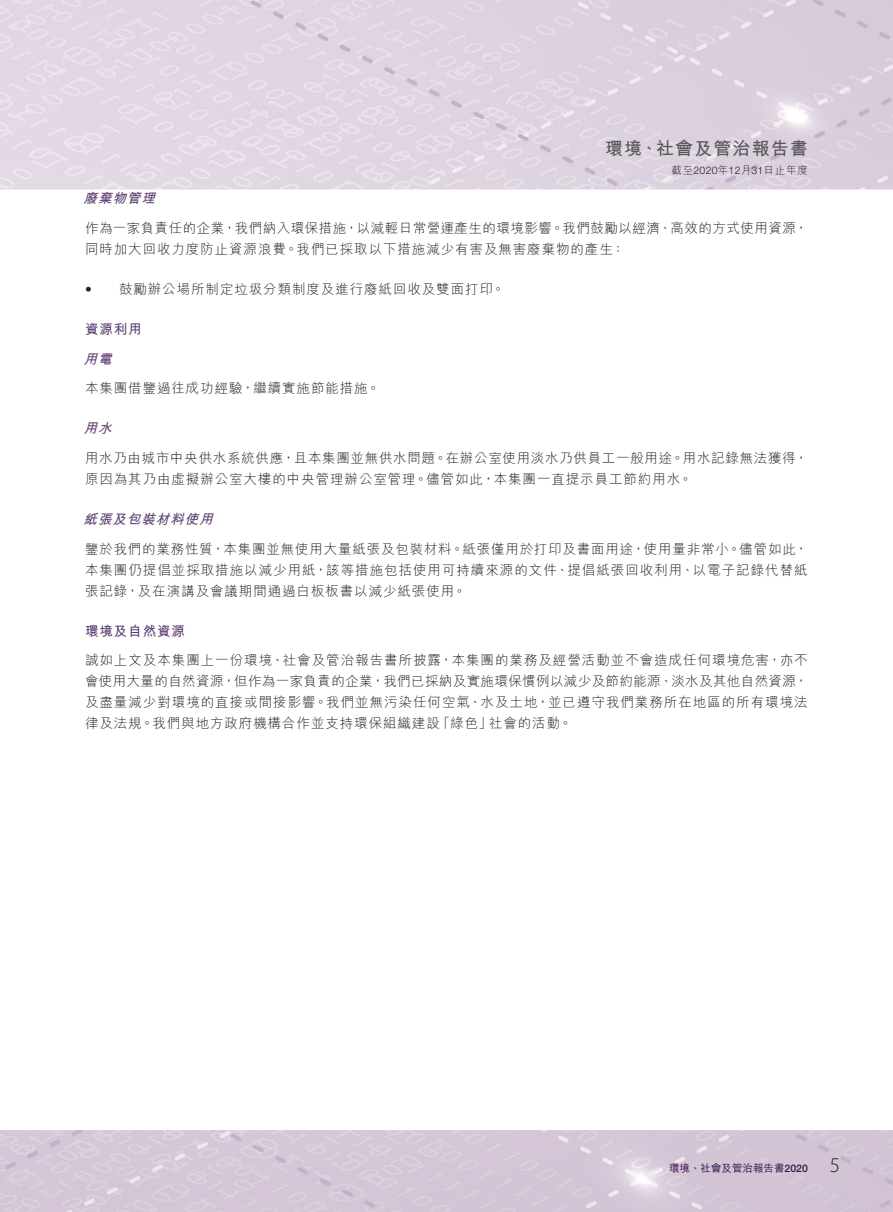
<style>
.page{position:relative;width:893px;height:1212px;background:#fff}
.page>*{position:absolute;margin:0;border:0;box-sizing:border-box;transform-origin:0 0}
.t1{font:700 18px "M Hei HK";letter-spacing:.06em;color:#57585a}
.t2{font:300 13.5px/21px "M Hei HK";letter-spacing:.07em;color:#231f20;text-align:justify}
.t3{font:300 13.5px/21px "M Hei HK";letter-spacing:.05em;color:#231f20}
.t4{font:300 13.5px/21px "M Hei HK";letter-spacing:.035em;color:#231f20}
.t5{font:italic 700 13.5px "M Hei HK";color:#5f3e72}
.t6{font:700 13.5px "M Hei HK";letter-spacing:.07em;color:#5f3e72}
.t7{font:500 10.5px "M Hei HK";color:#381451}
.t8{font:300 10.5px "M Hei HK";letter-spacing:.075em;color:#231f20}
.s1{font-family:"Helvetica Neue LT Std"}
.s2{font-family:"Myriad Pro";font-weight:300;font-size:21px;color:#231f20}
</style>
<div class="page">
<img style="left:0;top:0;width:893px;height:1212px">
<h1 class="t1" style="left:605px;top:136px;width:204px">環境、社會及管治報告書</h1>
<p class="t8" style="left:671px;top:165px;width:138px">截至<span class="s1">2020</span>年<span class="s1">12</span>月<span class="s1">31</span>日止年度</p>
<p class="t5" style="left:84px;top:189px;width:77px">廢棄物管理</p>
<p class="t4" style="left:85px;top:217px;width:724px">作為一家負責任的企業，我們納入環保措施，以減輕日常營運產生的環境影響。我們鼓勵以經濟、高效的方式使用資源，同時加大回收力度防止資源浪費。我們已採取以下措施減少有害及無害廢棄物的產生：</p>
<p class="t2" style="left:85px;top:278px;width:422px"><span class="s1">•</span> 鼓勵辦公場所制定垃圾分類制度及進行廢紙回收及雙面打印。</p>
<p class="t6" style="left:85px;top:319px;width:58px">資源利用</p>
<p class="t5" style="left:84px;top:349px;width:34px">用電</p>
<p class="t2" style="left:85px;top:378px;width:296px">本集團借鑒過往成功經驗，繼續實施節能措施。</p>
<p class="t5" style="left:84px;top:419px;width:34px">用水</p>
<p class="t3" style="left:85px;top:447px;width:724px">用水乃由城市中央供水系統供應，且本集團並無供水問題。在辦公室使用淡水乃供員工一般用途。用水記錄無法獲得，原因為其乃由虛擬辦公室大樓的中央管理辦公室管理。儘管如此，本集團一直提示員工節約用水。</p>
<p class="t5" style="left:84px;top:509px;width:135px">紙張及包裝材料使用</p>
<p class="t2" style="left:85px;top:538px;width:724px">鑒於我們的業務性質，本集團並無使用大量紙張及包裝材料。紙張僅用於打印及書面用途，使用量非常小。儘管如此，本集團仍提倡並採取措施以減少用紙，該等措施包括使用可持續來源的文件、提倡紙張回收利用、以電子記錄代替紙張記錄，及在演講及會議期間通過白板板書以減少紙張使用。</p>
<p class="t6" style="left:85px;top:621px;width:102px">環境及自然資源</p>
<p class="t2" style="left:85px;top:649px;width:724px">誠如上文及本集團上一份環境、社會及管治報告書所披露，本集團的業務及經營活動並不會造成任何環境危害，亦不會使用大量的自然資源，但作為一家負責的企業，我們已採納及實施環保慣例以減少及節約能源、淡水及其他自然資源，及盡量減少對環境的直接或間接影響。我們並無污染任何空氣、水及土地，並已遵守我們業務所在地區的所有環境法律及法規。我們與地方政府機構合作並支持環保組織建設「綠色」社會的活動。</p>
<p class="t7" style="left:669px;top:1160px;width:173px">環境、社會及管治報告書<span class="s1">2020</span> <span class="s2">5</span></p>
</div>
